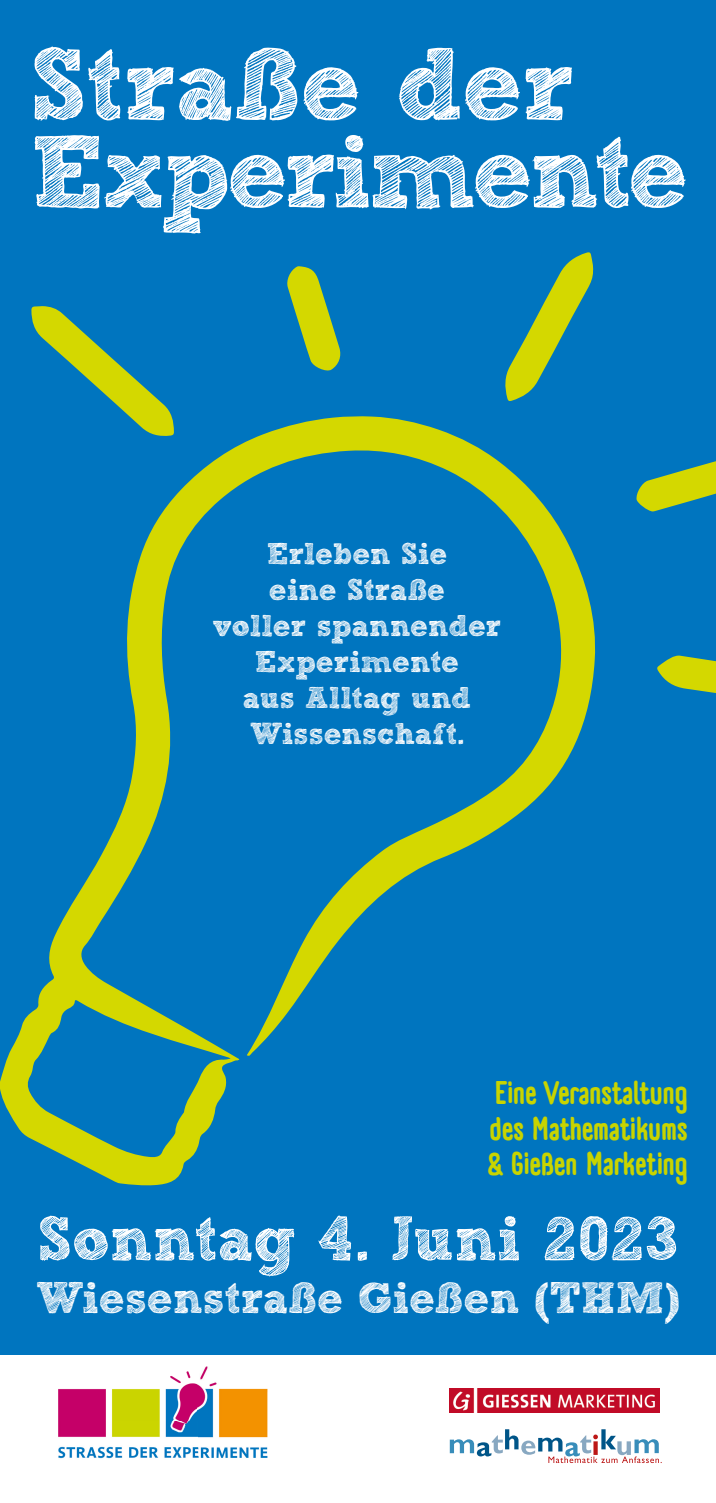
<style>
.page{position:relative;width:716px;height:1503px;background:#fff}
.page>*{position:absolute;margin:0;border:0;box-sizing:border-box;transform-origin:0 0}
.t1{font:700 102.5px/87.5px "Sketch Block";letter-spacing:-.035em;color:#fff}
.t2{font:700 62.5px "Sketch Block";letter-spacing:-.005em;color:#fff}
.t3{font:700 43.75px "Sketch Block";letter-spacing:-.005em;color:#fff}
.t4{font:700 condensed 32px/35.5px "Panforte";letter-spacing:-.005em;color:#c8d400;text-align:justify}
.t5{font:700 30px/36px "Sketch Block";letter-spacing:-.005em;color:#fff;text-align:center}
</style>
<div class="page">
<div style="left:0;top:0;width:716px;height:1354px;background:#0075bf"></div>
<img style="left:58px;top:1366px;width:210px;height:93px">
<svg style="left:450px;top:1429px;width:209px;height:33px"></svg>
<svg style="left:0;top:416px;width:596px;height:769px"></svg>
<svg style="left:505px;top:252px;width:88px;height:149px"></svg>
<svg style="left:657px;top:655px;width:59px;height:38px"></svg>
<svg style="left:31px;top:306px;width:143px;height:131px"></svg>
<svg style="left:636px;top:461px;width:80px;height:50px"></svg>
<svg style="left:287px;top:266px;width:54px;height:105px"></svg>
<img style="left:449px;top:1388px;width:210px;height:24px">
<h1 class="t1" style="left:30px;top:40px;width:660px">Straße der<br>Experimente</h1>
<p class="t5" style="left:213px;top:535px;width:290px">Erleben Sie<br>eine Straße<br>voller spannender<br>Experimente<br>aus Alltag und<br>Wissenschaft.</p>
<p class="t4" style="left:487px;top:1076px;width:202px">Eine Veranstaltung des Mathematikums &amp; Gießen Marketing</p>
<h2 class="t2" style="left:37px;top:1199px;width:642px">Sonntag 4. Juni 2023</h2>
<h3 class="t3" style="left:36px;top:1270px;width:646px">Wiesenstraße Gießen (THM)</h3>
</div>
